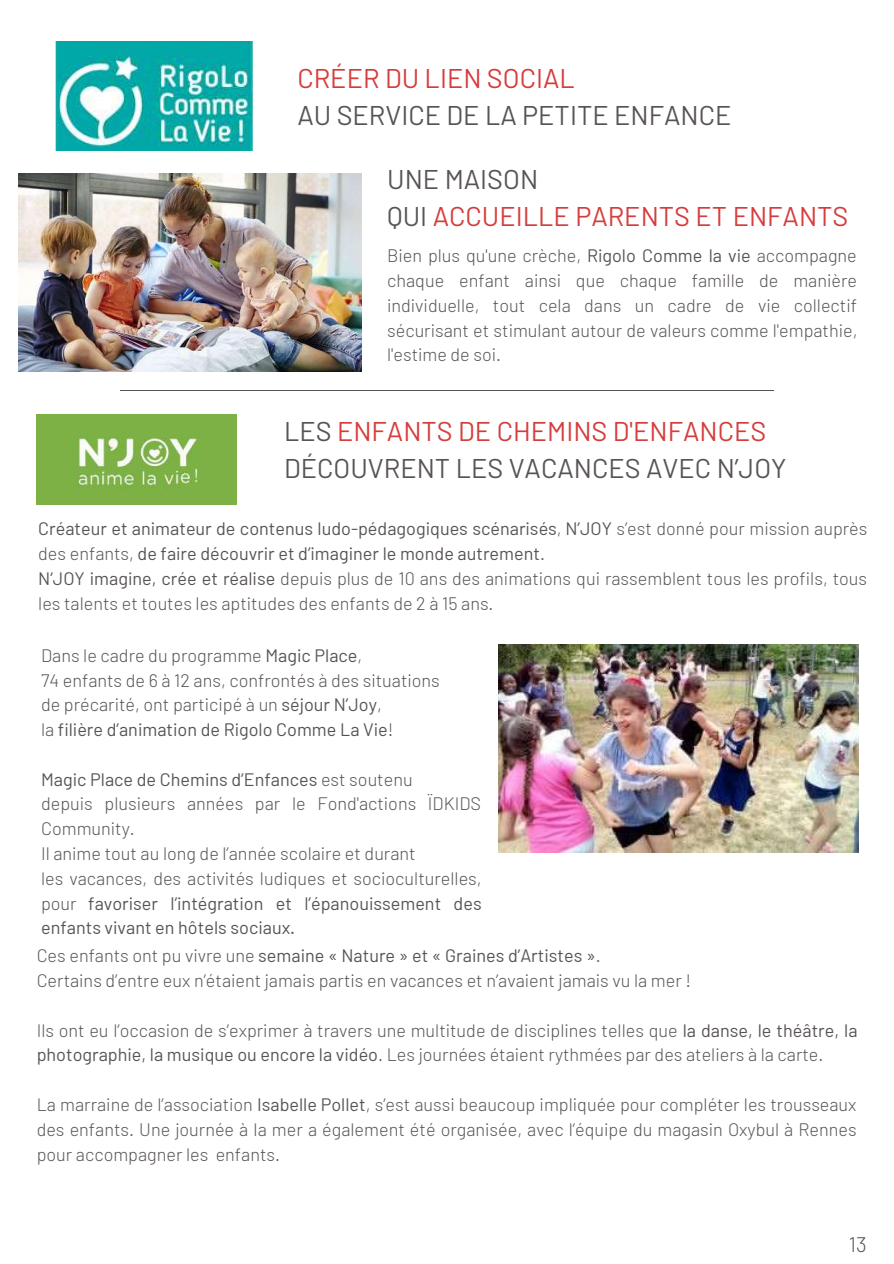
<style>
.page{position:relative;width:894px;height:1264px;background:#fff}
.page>*{position:absolute;margin:0;border:0;box-sizing:border-box;transform-origin:0 0}
.t1{font:27px/37.2px "Barlow";color:#595454}
.t2{font:27px/37.2px "Barlow";color:#d63c3c}
.t3{font:300 21px "Barlow";color:#595454}
.t4{font:300 18px/24.8px "Barlow";color:#595454}
.s1{color:#595454}
.s2{font-weight:400}
.s3{color:#d63c3c}
</style>
<div class="page">
<img style="left:55px;top:42px;width:198px;height:108px">
<img style="left:18px;top:174px;width:344px;height:197px">
<hr style="left:120px;top:390px;width:653px;height:1px;background:#595454">
<img style="left:37px;top:415px;width:199px;height:90px">
<img style="left:498px;top:644px;width:360px;height:208px">
<h1 class="t2" style="left:297px;top:59px;width:279px">CRÉER DU LIEN SOCIAL</h1>
<h1 class="t1" style="left:297px;top:96px;width:435px">AU SERVICE DE LA PETITE ENFANCE</h1>
<h1 class="t2" style="left:387px;top:159px;width:462px"><span class="s1">UNE MAISON<br>QUI</span> ACCUEILLE PARENTS ET ENFANTS</h1>
<p class="t4" style="left:387px;top:243px;width:471px;text-align:justify">Bien plus qu'une crèche, <span class="s2">Rigolo Comme la vie</span> accompagne chaque enfant ainsi que chaque famille de manière individuelle, tout cela dans un cadre de vie collectif sécurisant et stimulant autour de valeurs comme l'empathie, l'estime de soi.</p>
<h1 class="t1" style="left:284px;top:412px;width:504px">LES <span class="s3">ENFANTS DE CHEMINS D'ENFANCES<br></span>DÉCOUVRENT LES VACANCES AVEC N’JOY</h1>
<p class="t4" style="left:38px;top:516px;width:830px"><span class="s2">Créateur et animateur de contenus ludo-pédagogiques scénarisés</span>, <span class="s2">N’JOY</span> s’est donné pour mission auprès des enfants, <span class="s2">de faire découvrir et d’imaginer le monde autrement</span>.<br><span class="s2">N’JOY imagine, crée et réalise</span> depuis plus de 10 ans des animations qui rassemblent tous les profils, tous les talents et toutes les aptitudes des enfants de 2 à 15 ans.</p>
<p class="t4" style="left:41px;top:642px;width:400px">Dans le cadre du programme <span class="s2">Magic Place</span>,<br>74 enfants de 6 à 12 ans, confrontés à des situations de précarité, ont participé à un <span class="s2">séjour N’Joy</span>,<br>la <span class="s2">filière d’animation de Rigolo Comme La Vie</span>!</p>
<p class="t4" style="left:41px;top:766px;width:442px"><span class="s2">Magic Place de Chemins d’Enfances</span> est soutenu<br>depuis plusieurs années par le Fond'actions ÏDKIDS Community.<br>Il anime tout au long de l’année scolaire et durant<br>les vacances, des activités ludiques et socioculturelles, pour <span class="s2">favoriser l’intégration et l’épanouissement des enfants vivant en hôtels sociaux.</span></p>
<p class="t4" style="left:37px;top:942px;width:655px">Ces enfants ont pu vivre une <span class="s2">semaine « Nature » et « Graines d’Artistes »</span>.<br>Certains d’entre eux n’étaient jamais partis en vacances et n’avaient jamais vu la mer !</p>
<p class="t4" style="left:37px;top:1017px;width:822px">Ils ont eu l’occasion de s’exprimer à travers une multitude de disciplines telles que <span class="s2">la danse, le théâtre, la photographie, la musique ou encore la vidéo</span>. Les journées étaient rythmées par des ateliers à la carte.</p>
<p class="t4" style="left:37px;top:1091px;width:821px;text-align:justify">La marraine de l’association <span class="s2">Isabelle Pollet</span>, s’est aussi beaucoup impliquée pour compléter les trousseaux des enfants. Une journée à la mer a également été organisée, avec l’équipe du magasin Oxybul à Rennes pour accompagner les enfants.</p>
<p class="t3" style="left:848px;top:1231px;width:19px">13</p>
</div>
